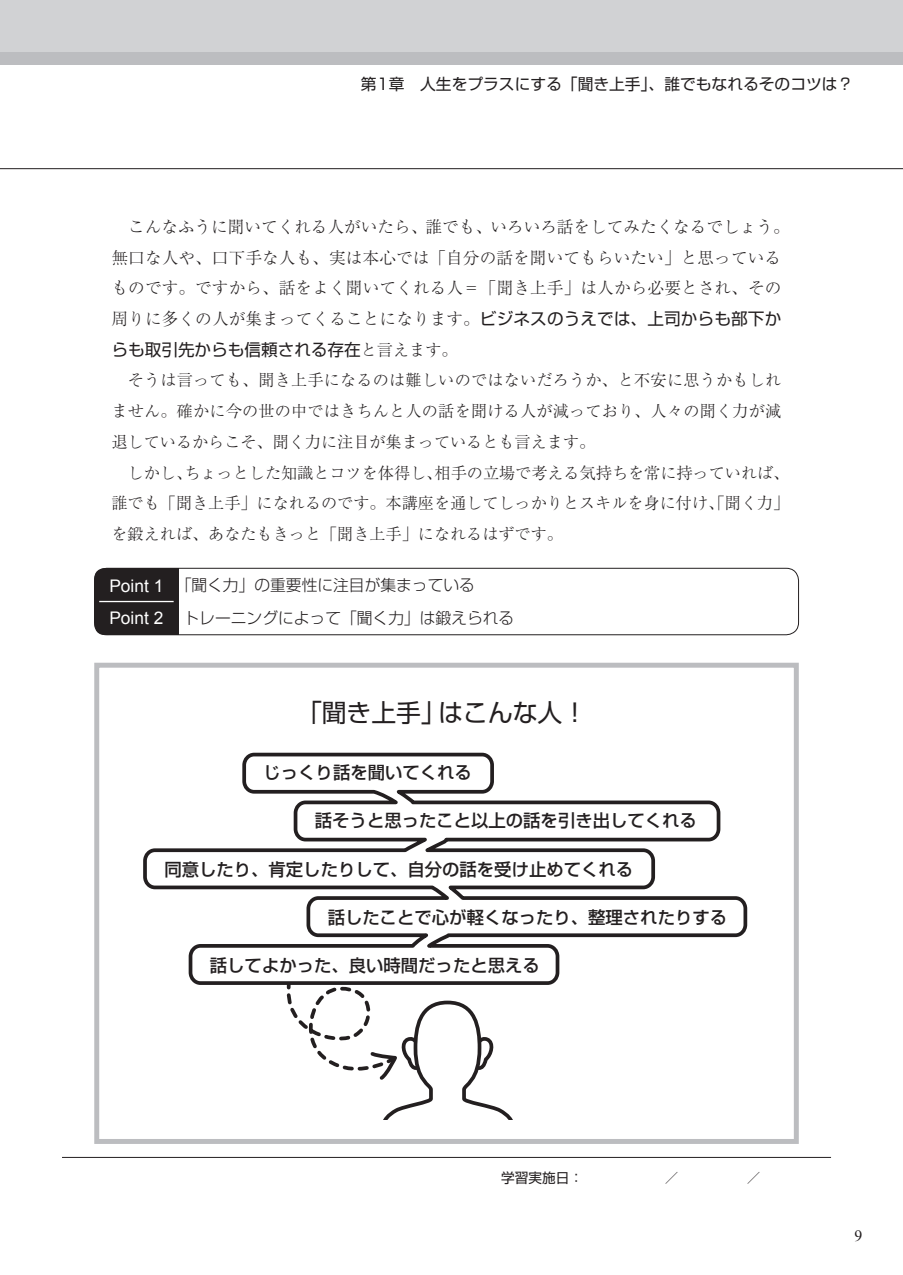
<style>
.page{position:relative;width:903px;height:1275px;background:#fff}
.page>*{position:absolute;margin:0;border:0;box-sizing:border-box;transform-origin:0 0}
.t1{font:24.85px "Shin Go Pr 6 N";color:#231f20}
.t2{font:500 17.32px "Shin Go Pr 6 N";color:#231f20}
.t3{font:17.32px/32.2px "Arial";color:#fff}
.t4{font:300 16.62px/30.8px "Ryumin Pro";letter-spacing:.01em;color:#231f20}
.t5{font:16.62px "Shin Go Pr 6 N";color:#231f20}
.t6{font:300 16.1px/30.8px "Ryumin Pr 6 N";color:#231f20}
.t7{font:300 15.75px/32.2px "Shin Go Pr 6 N";color:#231f20}
.t8{font:15.75px "Shin Go Pr 6 N";color:#231f20}
.t9{font:15.75px "Times New Roman";color:#231f20}
.s1{font-family:"Shin Go Pr 6 N";font-weight:400}
.s2{font-family:"Ryumin Pr 6 N";font-weight:300;font-size:16.1px}
</style>
<div class="page">
<div style="left:0;top:0;width:903px;height:64px;background:#d1d2d4"></div>
<div style="left:0;top:52px;width:903px;height:12px;background:#bcbdc0"></div>
<hr style="left:0;top:168px;width:903px;height:1px;background:#231f20">
<div style="left:107px;top:568px;width:72px;height:67px;background:#231f20"></div>
<div style="left:94px;top:568px;width:705px;height:67px;border:1px solid #231f20;border-radius:12px"></div>
<div style="left:94px;top:568px;width:25px;height:67px;background:#231f20;border-radius:11px"></div>
<hr style="left:99px;top:601px;width:75px;height:1px;background:#fff">
<div style="left:94px;top:663px;width:705px;height:481px;border:5px solid #bcbdc0"></div>
<hr style="left:62px;top:1157px;width:769px;height:1px;background:#231f20">
<svg style="left:143px;top:752px;width:605px;height:233px"></svg>
<svg style="left:281px;top:965px;width:236px;height:155px"></svg>
<p class="t8" style="left:361px;top:71px;width:494px">第1章　人生をプラスにする「聞き上手」、誰でもなれるそのコツは？</p>
<p class="t4" style="left:112px;top:210px;width:679px">　こんなふうに聞いてくれる人がいたら、誰でも、いろいろ話をしてみたくなるでしょう。無口な人や、口下手な人も、実は本心では「自分の話を聞いてもらいたい」と思っているものです。ですから、話をよく聞いてくれる人＝「聞き上手」は人から必要とされ、その周りに多くの人が集まってくることになります。<span class="s1">ビジネスのうえでは、上司からも部下か</span></p>
<p class="t5" style="left:112px;top:336px;width:348px">らも取引先からも信頼される存在<span class="s2">と言えます。</span></p>
<p class="t6" style="left:112px;top:364px;width:679px">　そうは言っても、聞き上手になるのは難しいのではないだろうか、と不安に思うかもしれません。確かに今の世の中ではきちんと人の話を聞ける人が減っており、人々の聞く力が減退しているからこそ、聞く力に注目が集まっているとも言えます。<br>　しかし、ちょっとした知識とコツを体得し、相手の立場で考える気持ちを常に持っていれば、誰でも「聞き上手」になれるのです。本講座を通してしっかりとスキルを身に付け、「聞く力」を鍛えれば、あなたもきっと「聞き上手」になれるはずです。</p>
<p class="t3" style="left:109px;top:570px;width:56px">Point 1<br>Point 2</p>
<p class="t7" style="left:184px;top:568px;width:332px;text-indent:-8px">「聞く力」の重要性に注目が集まっている<br>トレーニングによって「聞く力」は鍛えられる</p>
<h1 class="t1" style="left:297px;top:693px;width:292px">「聞き上手」はこんな人！</h1>
<p class="t2" style="left:264px;top:758px;width:210px">じっくり話を聞いてくれる</p>
<p class="t2" style="left:315px;top:806px;width:383px">話そうと思ったこと以上の話を引き出してくれる</p>
<p class="t2" style="left:164px;top:855px;width:470px">同意したり、肯定したりして、自分の話を受け止めてくれる</p>
<p class="t2" style="left:328px;top:903px;width:401px">話したことで心が軽くなったり、整理されたりする</p>
<p class="t2" style="left:210px;top:951px;width:331px">話してよかった、良い時間だったと思える</p>
<p class="t9" style="left:854px;top:1226px;width:9px">9</p>
</div>
